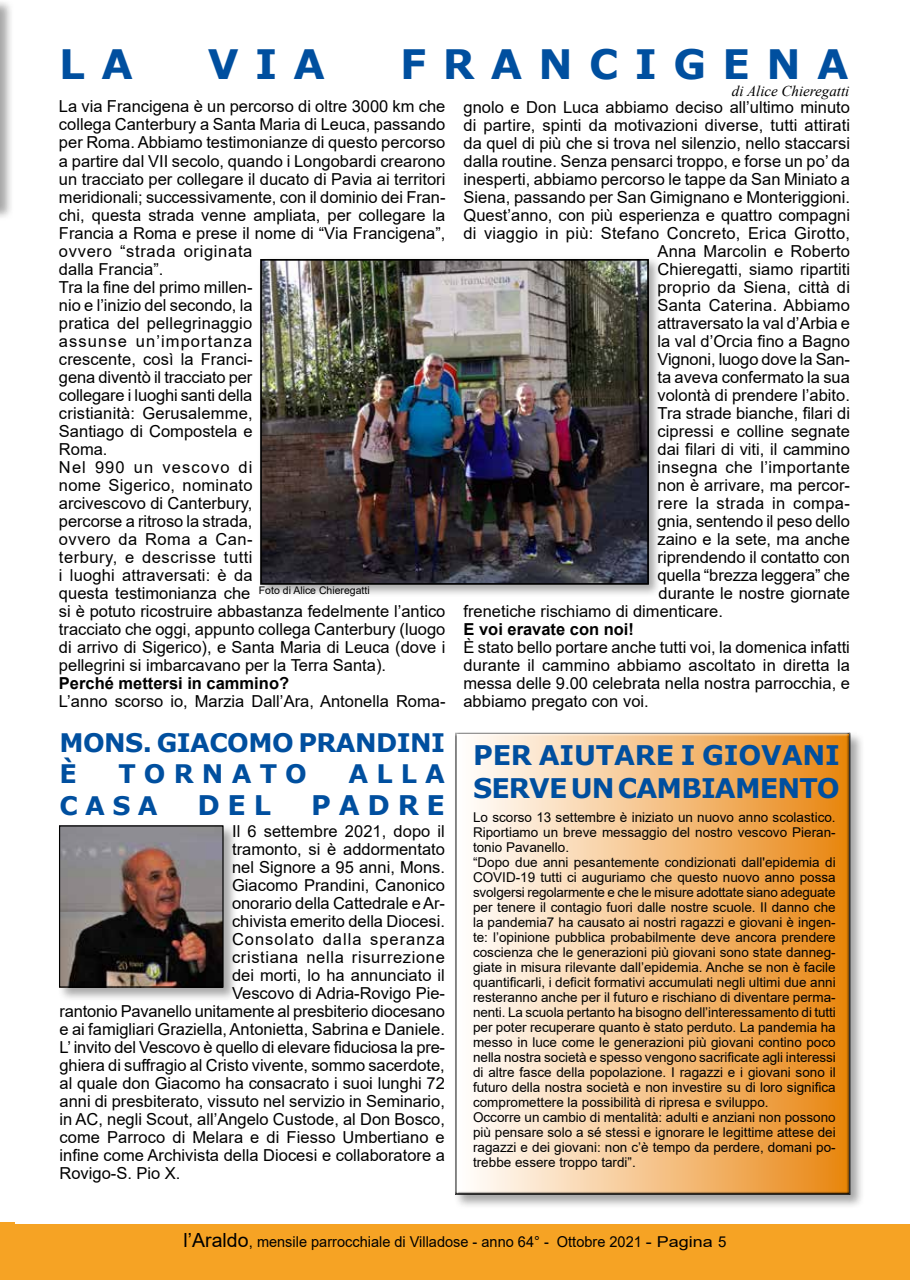
<style>
.page{position:relative;width:910px;height:1280px;background:#fff}
.page>*{position:absolute;margin:0;border:0;box-sizing:border-box;transform-origin:0 0}
.t1{font:700 40.5px "Verdana";letter-spacing:.405em;color:#004f9f}
.t2{font:700 27px/32.4px "Verdana";letter-spacing:-.03em;color:#004f9f}
.t3{font:700 27px "Verdana";letter-spacing:-.005em;color:#004f9f}
.t4{font:700 25.5px/30.6px "Verdana";letter-spacing:-.02em;color:#004f9f}
.t5{font:700 25.5px "Verdana";letter-spacing:.32em;color:#004f9f}
.t6{font:16.5px/18px "Arial";color:#000}
.t7{font:700 16.5px "Arial";color:#000}
.t8{font:16.5px "Arial";letter-spacing:.025em;color:#000}
.t9{font:16.5px "Arial";letter-spacing:.035em;color:#000}
.t10{font:16.5px "Arial";letter-spacing:.06em;color:#000}
.t11{font:15px "Arial";color:#000}
.t12{font:italic 15px "Times New Roman";color:#000}
.t13{font:13.5px/15px "Arial";color:#000}
.t14{font:10.5px "Arial";color:#000}
.s1{font-size:19.5px}
</style>
<div class="page">
<div style="left:0;top:1224px;width:910px;height:56px;background:#f6a324"></div>
<div style="left:0;top:0;width:14px;height:221px;background:#000;opacity:.35"></div>
<hr style="left:0;top:0;width:1px;height:208px;background:#aaa">
<div style="left:0;top:1222px;width:15px;height:58px;background:#f6a324"></div>
<div style="left:453px;top:731px;width:412px;height:478px;background:#000;opacity:.35"></div>
<div style="left:455px;top:731px;width:397px;height:465px;background:#000;opacity:.75"></div>
<div style="left:257px;top:256px;width:405px;height:341px;background:#000;opacity:.35"></div>
<img style="left:263px;top:262px;width:383px;height:320px">
<div style="left:260px;top:259px;width:389px;height:326px;border:2px solid #000"></div>
<div style="left:57px;top:823px;width:181px;height:179px;background:#000;opacity:.35"></div>
<img style="left:61px;top:827px;width:161px;height:159px">
<div style="left:59px;top:825px;width:165px;height:163px;border:1px solid #000"></div>
<h1 class="t1" style="left:59px;top:36px;width:75px">L A</h1>
<h1 class="t1" style="left:208px;top:36px;width:119px">VIA</h1>
<h1 class="t1" style="left:400px;top:36px;width:450px">FRANCIGENA</h1>
<p class="t12" style="left:732px;top:80px;width:119px">di Alice Chieregatti</p>
<p class="t6" style="left:59px;top:98px;width:388px">La via Francigena è un percorso di oltre 3000 km che collega Canterbury a Santa Maria di Leuca, passando per Roma. Abbiamo testimonianze di questo percorso a partire dal VII secolo, quando i Longobardi crearono un tracciato per collegare il ducato di Pavia ai territori meridionali; successivamente, con il dominio dei Fran&shy;chi, questa strada venne ampliata, per collegare la Francia a Roma e prese il nome di “Via Francigena”, ovvero “strada originata<br>dalla Francia”.<br>Tra la fine del primo millen-<br>nio e l’inizio del secondo, la<br>pratica del pellegrinaggio<br>assunse un’importanza<br>crescente, così la Franci-<br>gena diventò il tracciato per<br>collegare i luoghi santi della<br>cristianità: Gerusalemme,<br>Santiago di Compostela e<br>Roma.<br>Nel 990 un vescovo di<br>nome Sigerico, nominato<br>arcivescovo di Canterbury,<br>percorse a ritroso la strada,<br>ovvero da Roma a Can-<br>terbury, e descrisse tutti<br>i luoghi attraversati: è da<br>questa testimonianza che<br>si è potuto ricostruire abbastanza fedelmente l’antico tracciato che oggi, appunto collega Canterbury (luogo di arrivo di Sigerico), e Santa Maria di Leuca (dove i pellegrini si imbarcavano per la Terra Santa).</p>
<p class="t7" style="left:59px;top:671px;width:232px">Perché mettersi in cammino?</p>
<p class="t6" style="left:59px;top:692px;width:388px">L’anno scorso io, Marzia Dall’Ara, Antonella Roma-</p>
<p class="t6" style="left:463px;top:98px;width:388px">gnolo e Don Luca abbiamo deciso all’ultimo minuto</p>
<p class="t6" style="left:463px;top:116px;width:388px">di partire, spinti da motivazioni diverse, tutti attirati</p>
<p class="t6" style="left:463px;top:134px;width:388px">da quel di più che si trova nel silenzio, nello staccarsi</p>
<p class="t6" style="left:463px;top:152px;width:388px">dalla routine. Senza pensarci troppo, e forse un po’ da</p>
<p class="t6" style="left:463px;top:170px;width:388px">inesperti, abbiamo percorso le tappe da San Miniato a</p>
<p class="t6" style="left:463px;top:188px;width:388px">Siena, passando per San Gimignano e Monteriggioni.</p>
<p class="t6" style="left:463px;top:206px;width:388px">Quest’anno, con più esperienza e quattro compagni</p>
<p class="t6" style="left:463px;top:224px;width:388px">di viaggio in più: Stefano Concreto, Erica Girotto,</p>
<p class="t6" style="left:658px;top:242px;width:194px">Anna Marcolin e Roberto</p>
<p class="t6" style="left:658px;top:260px;width:194px">Chieregatti, siamo ripartiti</p>
<p class="t6" style="left:658px;top:278px;width:194px">proprio da Siena, città di</p>
<p class="t6" style="left:658px;top:296px;width:194px">Santa Caterina. Abbiamo</p>
<p class="t6" style="left:658px;top:314px;width:194px">attraversato la val d’Arbia e</p>
<p class="t6" style="left:658px;top:332px;width:194px">la val d’Orcia fino a Bagno</p>
<p class="t6" style="left:658px;top:350px;width:194px">Vignoni, luogo dove la San-</p>
<p class="t6" style="left:658px;top:368px;width:194px">ta aveva confermato la sua</p>
<p class="t6" style="left:658px;top:386px;width:194px">volontà di prendere l’abito.</p>
<p class="t6" style="left:658px;top:404px;width:194px">Tra strade bianche, filari di</p>
<p class="t6" style="left:658px;top:422px;width:194px">cipressi e colline segnate</p>
<p class="t6" style="left:658px;top:440px;width:194px">dai filari di viti, il cammino</p>
<p class="t8" style="left:658px;top:455px;width:194px">insegna che l’importante</p>
<p class="t6" style="left:658px;top:476px;width:194px">non è arrivare, ma percor-</p>
<p class="t8" style="left:658px;top:491px;width:194px">rere la strada in compa-</p>
<p class="t6" style="left:658px;top:512px;width:194px">gnia, sentendo il peso dello</p>
<p class="t6" style="left:658px;top:530px;width:194px">zaino e la sete, ma anche</p>
<p class="t6" style="left:658px;top:548px;width:194px">riprendendo il contatto con</p>
<p class="t6" style="left:658px;top:566px;width:194px">quella “brezza leggera” che</p>
<p class="t6" style="left:659px;top:584px;width:193px">durante le nostre giornate</p>
<p class="t6" style="left:463px;top:602px;width:261px">frenetiche rischiamo di dimenticare.</p>
<p class="t7" style="left:463px;top:617px;width:172px">E voi eravate con noi!</p>
<p class="t6" style="left:463px;top:638px;width:388px;text-align:justify">È stato bello portare anche tutti voi, la domenica infatti durante il cammino abbiamo ascoltato in diretta la messa delle 9.00 celebrata nella nostra parrocchia, e abbiamo pregato con voi.</p>
<p class="t14" style="left:259px;top:583px;width:112px">Foto di Alice Chieregatti</p>
<h3 class="t4" style="left:60px;top:727px;width:387px">MONS. GIACOMO PRANDINI<br>È</h3>
<h3 class="t5" style="left:118px;top:755px;width:190px">TORNATO</h3>
<h3 class="t4" style="left:348px;top:757px;width:98px">ALLA</h3>
<h3 class="t4" style="left:60px;top:790px;width:100px">CASA</h3>
<h2 class="t3" style="left:197px;top:786px;width:75px">DEL</h2>
<h2 class="t3" style="left:311px;top:786px;width:135px">PADRE</h2>
<p class="t6" style="left:232px;top:822px;width:214px">Il 6 settembre 2021, dopo il</p>
<p class="t6" style="left:232px;top:840px;width:214px">tramonto, si è addormentato</p>
<p class="t6" style="left:232px;top:858px;width:214px">nel Signore a 95 anni, Mons.</p>
<p class="t6" style="left:232px;top:876px;width:214px">Giacomo Prandini, Canonico</p>
<p class="t6" style="left:232px;top:894px;width:214px">onorario della Cattedrale e Ar-</p>
<p class="t6" style="left:232px;top:912px;width:214px">chivista emerito della Diocesi.</p>
<p class="t10" style="left:232px;top:928px;width:214px">Consolato dalla speranza</p>
<p class="t9" style="left:232px;top:946px;width:214px">cristiana nella risurrezione</p>
<p class="t6" style="left:232px;top:966px;width:214px">dei morti, lo ha annunciato il</p>
<p class="t6" style="left:232px;top:984px;width:214px">Vescovo di Adria-Rovigo Pie-</p>
<p class="t6" style="left:60px;top:1002px;width:387px">rantonio Pavanello unitamente al presbiterio diocesano</p>
<p class="t6" style="left:60px;top:1020px;width:387px">e ai famigliari Graziella, Antonietta, Sabrina e Daniele.</p>
<p class="t6" style="left:60px;top:1038px;width:387px">L’ invito del Vescovo è quello di elevare fiduciosa la pre-</p>
<p class="t6" style="left:60px;top:1056px;width:387px">ghiera di suffragio al Cristo vivente, sommo sacerdote,</p>
<p class="t6" style="left:60px;top:1074px;width:387px">al quale don Giacomo ha consacrato i suoi lunghi 72</p>
<p class="t6" style="left:60px;top:1092px;width:387px">anni di presbiterato, vissuto nel servizio in Seminario,</p>
<p class="t6" style="left:60px;top:1110px;width:387px">in AC, negli Scout, all’Angelo Custode, al Don Bosco,</p>
<p class="t6" style="left:60px;top:1128px;width:387px">come Parroco di Melara e di Fiesso Umbertiano e</p>
<p class="t6" style="left:60px;top:1146px;width:387px">infine come Archivista della Diocesi e collaboratore a</p>
<p class="t6" style="left:60px;top:1164px;width:123px">Rovigo-S. Pio X.</p>
<h2 class="t2" style="left:473px;top:739px;width:368px">PER AIUTARE I GIOVANI<br>SERVE UN CAMBIAMENTO</h2>
<p class="t13" style="left:473px;top:810px;width:364px">Lo scorso 13 settembre è iniziato un nuovo anno scolastico.<br>Riportiamo un breve messaggio del nostro vescovo Pieran&shy;tonio Pavanello.<br>“Dopo due anni pesantemente condizionati dall'epidemia di COVID-19 tutti ci auguriamo che questo nuovo anno possa svolgersi regolarmente e che le misure adottate siano adeguate per tenere il contagio fuori dalle nostre scuole. Il danno che la pandemia7 ha causato ai nostri ragazzi e giovani è ingen&shy;te: l’opinione pubblica probabilmente deve ancora prendere coscienza che le generazioni più giovani sono state danneg&shy;giate in misura rilevante dall’epidemia. Anche se non è facile quantificarli, i deficit formativi accumulati negli ultimi due anni resteranno anche per il futuro e rischiano di diventare perma&shy;nenti. La scuola pertanto ha bisogno dell’interessamento di tutti per poter recuperare quanto è stato perduto. La pandemia ha messo in luce come le generazioni più giovani contino poco nella nostra società e spesso vengono sacrificate agli interessi di altre fasce della popolazione. I ragazzi e i giovani sono il futuro della nostra società e non investire su di loro significa compromettere la possibilità di ripresa e sviluppo.<br>Occorre un cambio di mentalità: adulti e anziani non possono più pensare solo a sé stessi e ignorare le legittime attese dei ragazzi e dei giovani: non c’è tempo da perdere, domani po&shy;trebbe essere troppo tardi”.</p>
<p class="t11" style="left:184px;top:1232px;width:544px"><span class="s1">l’Araldo</span>, mensile parrocchiale di Villadose - anno 64° - Ottobre 2021 - Pagina 5</p>
</div>
